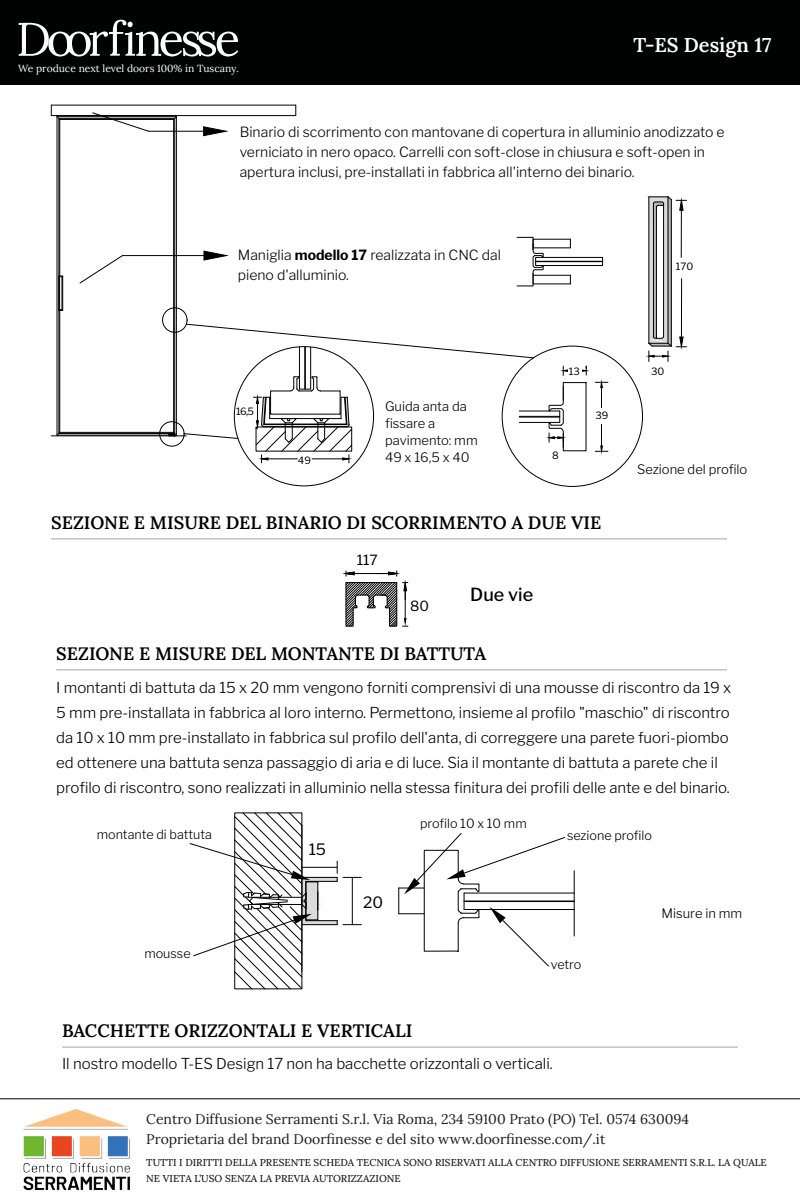
<style>
.page{position:relative;width:800px;height:1200px;background:#fff}
.page>*{position:absolute;margin:0;border:0;box-sizing:border-box;transform-origin:0 0}
.t1{font:600 20px "Lora";color:#fff}
.t2{font:600 18px "Lora";color:#000}
.t3{font:500 18px "Libre Franklin";color:#000}
.t4{font:15.6px "Libre Franklin";color:#000}
.t5{font:300 15px/25px "Libre Franklin";color:#000}
.t6{font:300 14px/20px "Libre Franklin";color:#000}
.t7{font:14px/20px "Lora";color:#1d1e1c}
.t8{font:13.9px "Libre Franklin";color:#000}
.t9{font:300 13px/17px "Libre Franklin";color:#000}
.t10{font:300 12.6px "Libre Franklin";color:#000}
.t11{font:10.3px "Lora";color:#fff}
.t12{font:500 10px/16px "Lora";color:#1d1e1c}
.t13{font:10px "Libre Franklin";color:#000}
.s1{font-weight:700}
</style>
<div class="page">
<hr style="left:51px;top:538px;width:676px;height:1px;background:#a5a5a5">
<hr style="left:56px;top:669px;width:671px;height:1px;background:#a5a5a5">
<svg style="left:189px;top:812px;width:172px;height:177px"></svg>
<svg style="left:399px;top:833px;width:167px;height:134px"></svg>
<div style="left:162px;top:308px;width:25px;height:24px;border:1px solid #000;border-radius:50%"></div>
<hr style="left:57px;top:435px;width:119px;height:1px;background:#000">
<hr style="left:59px;top:433px;width:116px;height:1px;background:#000">
<hr style="left:60px;top:432px;width:114px;height:1px;background:#000">
<hr style="left:176px;top:116px;width:1px;height:319px;background:#000">
<hr style="left:175px;top:118px;width:1px;height:315px;background:#000">
<hr style="left:173px;top:119px;width:1px;height:313px;background:#000">
<hr style="left:59px;top:118px;width:116px;height:1px;background:#000">
<hr style="left:60px;top:119px;width:114px;height:1px;background:#000">
<hr style="left:57px;top:116px;width:1px;height:319px;background:#000">
<hr style="left:59px;top:118px;width:1px;height:315px;background:#000">
<hr style="left:60px;top:119px;width:1px;height:157px;background:#000">
<hr style="left:60px;top:310px;width:1px;height:122px;background:#000">
<hr style="left:51px;top:105px;width:245px;height:1px;background:#000">
<hr style="left:51px;top:115px;width:245px;height:1px;background:#000">
<svg style="left:51px;top:105px;width:9px;height:15px"></svg>
<hr style="left:51px;top:436px;width:135px;height:1px;background:#000">
<svg style="left:169px;top:432px;width:8px;height:4px"></svg>
<div style="left:160px;top:422px;width:24px;height:24px;border:1px solid #000;border-radius:50%"></div>
<svg style="left:184px;top:433px;width:54px;height:6px"></svg>
<hr style="left:311px;top:347px;width:1px;height:42px;background:#000">
<hr style="left:305px;top:347px;width:1px;height:42px;background:#000">
<hr style="left:299px;top:347px;width:1px;height:42px;background:#000">
<svg style="left:253px;top:376px;width:99px;height:87px"></svg>
<hr style="left:63px;top:276px;width:1px;height:34px;background:#000">
<hr style="left:62px;top:277px;width:1px;height:33px;background:#000">
<hr style="left:57px;top:117px;width:119px;height:1px;background:#000">
<hr style="left:57px;top:115px;width:119px;height:1px;background:#000">
<hr style="left:122px;top:255px;width:82px;height:1px;background:#000">
<svg style="left:203px;top:251px;width:24px;height:10px"></svg>
<svg style="left:80px;top:255px;width:43px;height:28px"></svg>
<hr style="left:149px;top:131px;width:55px;height:1px;background:#000">
<svg style="left:203px;top:126px;width:24px;height:10px"></svg>
<svg style="left:92px;top:113px;width:57px;height:19px"></svg>
<svg style="left:346px;top:582px;width:51px;height:45px"></svg>
<hr style="left:346px;top:573px;width:51px;height:1px;background:#000">
<svg style="left:345px;top:571px;width:10px;height:5px"></svg>
<svg style="left:376px;top:571px;width:22px;height:5px"></svg>
<hr style="left:405px;top:583px;width:1px;height:39px;background:#000">
<svg style="left:403px;top:582px;width:5px;height:18px"></svg>
<svg style="left:403px;top:618px;width:5px;height:9px"></svg>
<hr style="left:519px;top:422px;width:41px;height:1px;background:#000">
<hr style="left:519px;top:411px;width:41px;height:1px;background:#000">
<hr style="left:519px;top:417px;width:41px;height:1px;background:#000">
<hr style="left:519px;top:416px;width:41px;height:1px;background:#000">
<svg style="left:595px;top:382px;width:13px;height:26px"></svg>
<svg style="left:595px;top:424px;width:13px;height:29px"></svg>
<svg style="left:563px;top:366px;width:24px;height:10px"></svg>
<svg style="left:186px;top:324px;width:348px;height:34px"></svg>
<div style="left:536px;top:257px;width:67px;height:9px;border:1px solid #000"></div>
<div style="left:536px;top:261px;width:67px;height:1px;border:1px solid #000"></div>
<svg style="left:517px;top:237px;width:26px;height:50px"></svg>
<hr style="left:533px;top:284px;width:37px;height:1px;background:#000">
<hr style="left:533px;top:275px;width:37px;height:1px;background:#000">
<hr style="left:533px;top:239px;width:37px;height:1px;background:#000">
<hr style="left:533px;top:248px;width:37px;height:1px;background:#000">
<svg style="left:646px;top:197px;width:41px;height:165px"></svg>
<div style="left:568px;top:363px;width:14px;height:15px;background:#fff"></div>
<svg style="left:548px;top:382px;width:39px;height:69px"></svg>
<hr style="left:62px;top:1047px;width:676px;height:1px;background:#a5a5a5">
<svg style="left:0;top:1098px;width:800px;height:2px;background:#7f7f7f"></svg>
<img style="left:23px;top:1109px;width:107px;height:82px">
<div style="left:0;top:0;width:800px;height:84px;background:#010202"></div>
<svg style="left:19px;top:20px;width:219px;height:37px"></svg>
<p class="t11" style="left:18px;top:64px;width:222px">We produce next level doors 100% in Tuscany.</p>
<h1 class="t1" style="left:634px;top:33px;width:139px">T-ES Design 17</h1>
<p class="t6" style="left:240px;top:123px;width:487px">Binario di scorrimento con mantovane di copertura in alluminio anodizzato e verniciato in nero opaco. Carrelli con soft-close in chiusura e soft-open in apertura inclusi, pre-installati in fabbrica all'interno dei binario.</p>
<p class="t6" style="left:238px;top:246px;width:265px">Maniglia <span class="s1">modello 17</span> realizzata in CNC dal pieno d'alluminio.</p>
<p class="t13" style="left:236px;top:408px;width:19px">16,5</p>
<p class="t13" style="left:298px;top:457px;width:15px">49</p>
<p class="t9" style="left:385px;top:399px;width:94px">Guida anta da fissare a pavimento: mm<br>49 x 16,5 x 40</p>
<p class="t13" style="left:676px;top:263px;width:19px">170</p>
<p class="t13" style="left:569px;top:367px;width:13px">13</p>
<p class="t13" style="left:651px;top:368px;width:15px">30</p>
<p class="t13" style="left:552px;top:451px;width:8px">8</p>
<p class="t13" style="left:595px;top:411px;width:14px">39</p>
<p class="t9" style="left:637px;top:459px;width:112px">Sezione del profilo</p>
<p class="t2" style="left:51px;top:512px;width:552px">SEZIONE E MISURE DEL BINARIO DI SCORRIMENTO A DUE VIE</p>
<p class="t8" style="left:357px;top:555px;width:23px">117</p>
<p class="t8" style="left:410px;top:600px;width:20px">80</p>
<p class="t3" style="left:470px;top:584px;width:64px">Due vie</p>
<p class="t2" style="left:56px;top:643px;width:431px">SEZIONE E MISURE DEL MONTANTE DI BATTUTA</p>
<p class="t5" style="left:56px;top:676px;width:676px">I montanti di battuta da 15 x 20 mm vengono forniti comprensivi di una mousse di riscontro da 19 x 5 mm pre-installata in fabbrica al loro interno. Permettono, insieme al profilo "maschio" di riscontro da 10 x 10 mm pre-installato in fabbrica sul profilo dell'anta, di correggere una parete fuori-piombo ed ottenere una battuta senza passaggio di aria e di luce. Sia il montante di battuta a parete che il profilo di riscontro, sono realizzati in alluminio nella stessa finitura dei profili delle ante e del binario.</p>
<p class="t10" style="left:97px;top:830px;width:117px">montante di battuta</p>
<p class="t10" style="left:144px;top:949px;width:48px">mousse</p>
<p class="t4" style="left:309px;top:843px;width:19px">15</p>
<p class="t4" style="left:363px;top:896px;width:22px">20</p>
<p class="t10" style="left:420px;top:814px;width:108px">profilo 10 x 10 mm</p>
<p class="t10" style="left:567px;top:825px;width:86px">sezione profilo</p>
<p class="t10" style="left:551px;top:959px;width:32px">vetro</p>
<p class="t9" style="left:662px;top:906px;width:82px">Misure in mm</p>
<p class="t2" style="left:62px;top:1020px;width:352px">BACCHETTE ORIZZONTALI E VERTICALI</p>
<p class="t5" style="left:62px;top:1052px;width:492px">Il nostro modello T-ES Design 17 non ha bacchette orizzontali o verticali.</p>
<p class="t7" style="left:146px;top:1111px;width:544px">Centro Diffusione Serramenti S.r.l. Via Roma, 234 59100 Prato (PO) Tel. 0574 630094<br>Proprietaria del brand Doorfinesse e del sito www.doorfinesse.com/.it</p>
<p class="t12" style="left:146px;top:1156px;width:622px">TUTTI I DIRITTI DELLA PRESENTE SCHEDA TECNICA SONO RISERVATI ALLA CENTRO DIFFUSIONE SERRAMENTI S.R.L. LA QUALE<br>NE VIETA LíUSO SENZA LA PREVIA AUTORIZZAZIONE</p>
</div>
